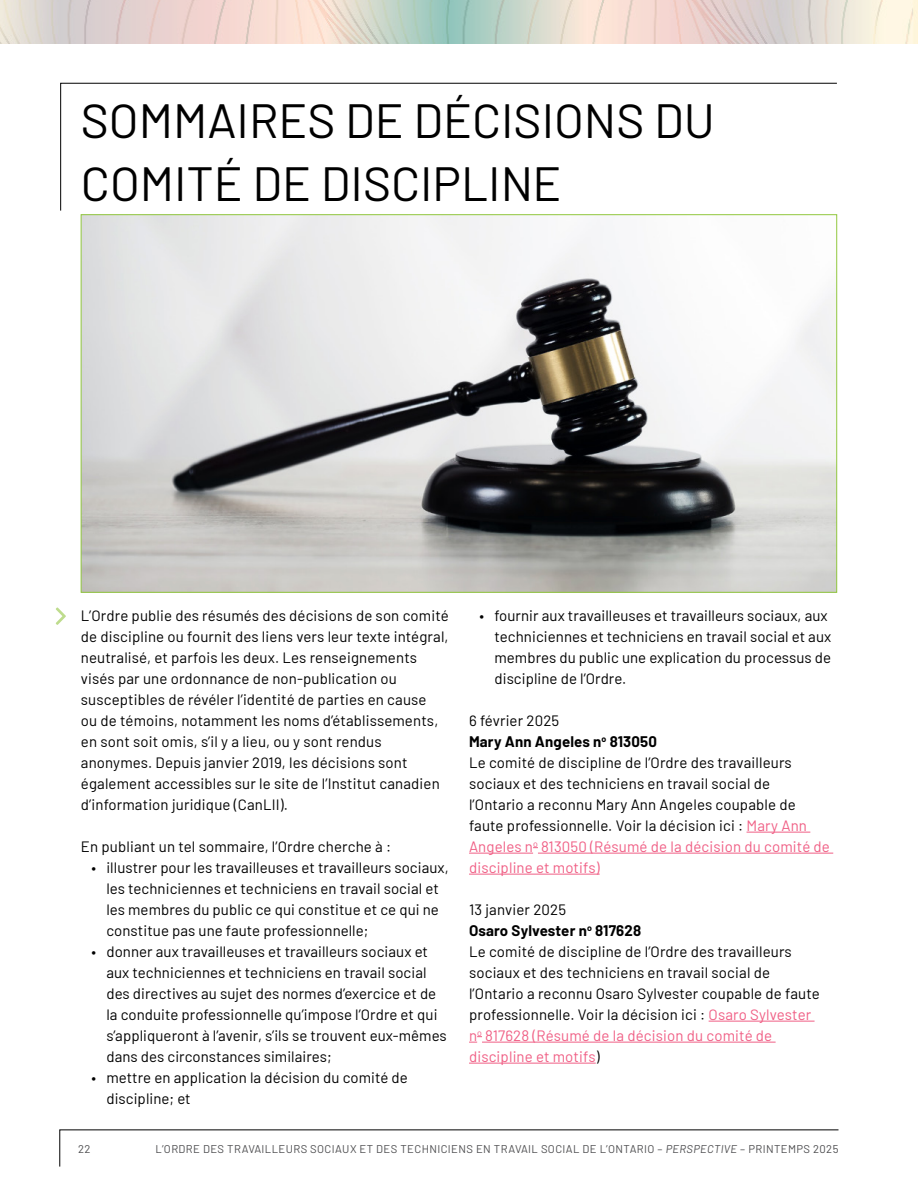
<style>
.page{position:relative;width:918px;height:1188px;background:#fff}
.page>*{position:absolute;margin:0;border:0;box-sizing:border-box;transform-origin:0 0}
.t1{font:48px/63px "Barlow";color:#000}
.t2{font:15px/21px "Barlow";letter-spacing:.005em;color:#000}
.t3{font:11.25px "Barlow";letter-spacing:.035em;color:#4d4d4f}
.s1{font-weight:700}
.s2{color:#f05f85}
.s3{font-style:italic}
</style>
<div class="page">
<hr style="left:747px;top:832px;width:63px;height:1px;background:#f05f85">
<hr style="left:469px;top:853px;width:64px;height:1px;background:#f05f85">
<hr style="left:538px;top:853px;width:295px;height:1px;background:#f05f85">
<hr style="left:469px;top:874px;width:131px;height:1px;background:#f05f85">
<hr style="left:709px;top:1021px;width:106px;height:1px;background:#f05f85">
<svg style="left:469px;top:1036px;width:13px;height:7px"></svg>
<hr style="left:482px;top:1042px;width:294px;height:1px;background:#f05f85">
<hr style="left:469px;top:1063px;width:127px;height:1px;background:#f05f85">
<svg style="left:60px;top:82px;width:777px;height:129px"></svg>
<img style="left:83px;top:216px;width:752px;height:374px">
<svg style="left:56px;top:607px;width:10px;height:18px"></svg>
<img style="left:0;top:0;width:918px;height:44px">
<svg style="left:59px;top:1129px;width:780px;height:38px"></svg>
<h1 class="t1" style="left:81px;top:86px;width:635px">SOMMAIRES DE DÉCISIONS DU<br>COMITÉ DE DISCIPLINE</h1>
<p class="t2" style="left:81px;top:604px;width:369px">L’Ordre publie des résumés des décisions de son comité de discipline ou fournit des liens vers leur texte intégral, neutralisé, et parfois les deux. Les renseignements visés par une ordonnance de non-publication ou susceptibles de révéler l’identité de parties en cause<br>ou de témoins, notamment les noms d’établissements, en sont soit omis, s’il y a lieu, ou y sont rendus anonymes. Depuis janvier 2019, les décisions sont également accessibles sur le site de l’Institut canadien d’information juridique (CanLII).</p>
<p class="t2" style="left:81px;top:835px;width:312px">En publiant un tel sommaire, l’Ordre cherche à :</p>
<p class="t2" style="left:106px;top:856px;width:344px;text-indent:-15px">• illustrer pour les travailleuses et travailleurs sociaux, les techniciennes et techniciens en travail social et les membres du public ce qui constitue et ce qui ne constitue pas une faute professionnelle;</p>
<p class="t2" style="left:106px;top:940px;width:342px;text-indent:-15px">• donner aux travailleuses et travailleurs sociaux et aux techniciennes et techniciens en travail social des directives au sujet des normes d’exercice et de la conduite professionnelle qu’impose l’Ordre et qui s’appliqueront à l’avenir, s’ils se trouvent eux-mêmes dans des circonstances similaires;</p>
<p class="t2" style="left:106px;top:1066px;width:303px;text-indent:-15px">• mettre en application la décision du comité de discipline; et</p>
<p class="t2" style="left:495px;top:604px;width:338px;text-indent:-15px">• fournir aux travailleuses et travailleurs sociaux, aux techniciennes et techniciens en travail social et aux membres du public une explication du processus de discipline de l’Ordre.</p>
<p class="t2" style="left:469px;top:709px;width:362px">6 février 2025<br><span class="s1">Mary Ann Angeles n</span><sup>o</sup> <span class="s1">813050<br></span>Le comité de discipline de l’Ordre des travailleurs sociaux et des techniciens en travail social de<br>l’Ontario a reconnu Mary Ann Angeles coupable de faute professionnelle. Voir la décision ici : <span class="s2">Mary Ann Angeles n</span><sup>o</sup> <span class="s2">813050 (Résumé de la décision du comité de discipline et motifs)</span></p>
<p class="t2" style="left:469px;top:898px;width:352px">13 janvier 2025<br><span class="s1">Osaro Sylvester n</span><sup>o</sup> <span class="s1">817628<br></span>Le comité de discipline de l’Ordre des travailleurs sociaux et des techniciens en travail social de l’Ontario a reconnu Osaro Sylvester coupable de faute professionnelle. Voir la décision ici : <span class="s2">Osaro Sylvester n</span><sup>o</sup> <span class="s2">817628 (Résumé de la décision du comité de discipline et motifs</span>)</p>
<p class="t3" style="left:78px;top:1140px;width:14px">22</p>
<p class="t3" style="left:156px;top:1140px;width:685px">L’ORDRE DES TRAVAILLEURS SOCIAUX ET DES TECHNICIENS EN TRAVAIL SOCIAL DE L’ONTARIO – <span class="s3">PERSPECTIVE</span> – PRINTEMPS 2025</p>
</div>
